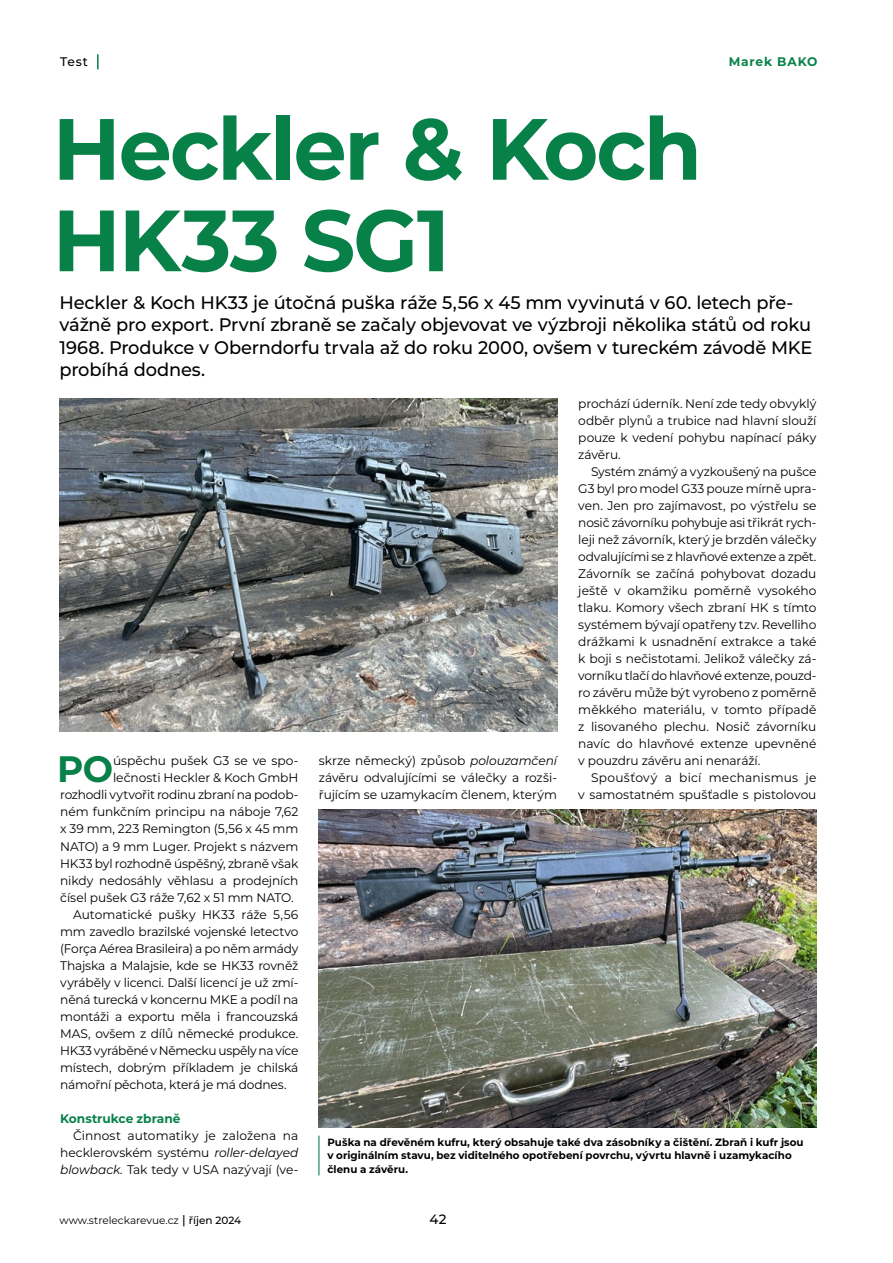
<style>
.page{position:relative;width:893px;height:1263px;background:#fff}
.page>*{position:absolute;margin:0;border:0;box-sizing:border-box;transform-origin:0 0}
.t1{font:700 86.7px/91.5px "Montserrat";letter-spacing:-.025em;color:#088149}
.t2{font:700 36.75px "Montserrat";color:#088149}
.t3{font:500 18.15px/22.5px "Montserrat";letter-spacing:-.01em;color:#000}
.t4{font:500 13.5px "Montserrat";color:#000}
.t5{font:12.45px/17px "Montserrat";letter-spacing:-.01em;color:#000;text-align:justify}
.t6{font:12.45px/17px "Montserrat";letter-spacing:.01em;color:#000;text-align:right}
.t7{font:12.45px "Montserrat";letter-spacing:-.03em;color:#000}
.t8{font:700 12.45px "Montserrat";color:#088149}
.t9{font:700 12.45px "Montserrat";letter-spacing:.07em;color:#088149}
.t10{font:500 12.45px "Montserrat";color:#000}
.t11{font:700 10.5px/13.5px "Montserrat";letter-spacing:.005em;color:#000}
.t12{font:10.5px "Montserrat";letter-spacing:-.005em;color:#000}
.s1{font-style:italic}
.s2{font-weight:500;font-size:12px}
.s3{font-weight:500}
</style>
<div class="page">
<svg style="left:97px;top:54px;width:2px;height:15px"></svg>
<img style="left:60px;top:399px;width:497px;height:332px">
<img style="left:319px;top:809px;width:497px;height:318px">
<hr style="left:318px;top:1135px;width:1px;height:40px;background:#088149">
<p class="t10" style="left:60px;top:53px;width:29px">Test</p>
<h1 class="t1" style="left:53px;top:99px;width:651px">Heckler &amp; Koch<br>HK33 SG1</h1>
<p class="t9" style="left:729px;top:53px;width:90px">Marek BAKO</p>
<p class="t3" style="left:59px;top:290px;width:755px">Heckler &amp; Koch HK33 je útočná puška ráže 5,56 x 45 mm vyvinutá v 60. letech pře&shy;vážně pro export. První zbraně se začaly objevovat ve výzbroji několika států od roku 1968. Produkce v Oberndorfu trvala až do roku 2000, ovšem v tureckém závodě MKE probíhá dodnes.</p>
<h2 class="t2" style="left:57px;top:743px;width:58px">PO</h2>
<p class="t5" style="left:113px;top:752px;width:187px">úspěchu pušek G3 se ve spo-</p>
<p class="t5" style="left:113px;top:769px;width:187px">lečnosti Heckler &amp; Koch GmbH</p>
<p class="t5" style="left:60px;top:786px;width:240px">rozhodli vytvořit rodinu zbraní na podob-</p>
<p class="t5" style="left:60px;top:803px;width:240px">ném funkčním principu na náboje 7,62</p>
<p class="t5" style="left:60px;top:820px;width:240px">x 39 mm, 223 Remington (5,56 x 45 mm</p>
<p class="t5" style="left:60px;top:837px;width:240px">NATO) a 9 mm Luger. Projekt s názvem</p>
<p class="t5" style="left:60px;top:854px;width:240px">HK33 byl rozhodně úspěšný, zbraně však</p>
<p class="t5" style="left:60px;top:871px;width:240px">nikdy nedosáhly věhlasu a prodejních</p>
<p class="t5" style="left:60px;top:888px;width:235px">čísel pušek G3 ráže 7,62 x 51 mm NATO.</p>
<p class="t5" style="left:73px;top:905px;width:227px">Automatické pušky HK33 ráže 5,56</p>
<p class="t5" style="left:60px;top:922px;width:240px">mm zavedlo brazilské vojenské letectvo</p>
<p class="t5" style="left:60px;top:939px;width:240px">(Força Aérea Brasileira) a po něm armády</p>
<p class="t5" style="left:60px;top:956px;width:240px">Thajska a Malajsie, kde se HK33 rovněž</p>
<p class="t5" style="left:60px;top:973px;width:240px">vyráběly v licenci. Další licencí je už zmí-</p>
<p class="t5" style="left:60px;top:990px;width:240px">něná turecká v koncernu MKE a podíl na</p>
<p class="t5" style="left:60px;top:1007px;width:240px">montáži a exportu měla i francouzská</p>
<p class="t5" style="left:60px;top:1024px;width:240px">MAS, ovšem z dílů německé produkce.</p>
<p class="t7" style="left:60px;top:1042px;width:240px">HK33 vyráběné v Německu uspěly na více</p>
<p class="t5" style="left:60px;top:1058px;width:240px">místech, dobrým příkladem je chilská</p>
<p class="t5" style="left:60px;top:1075px;width:228px">námořní pěchota, která je má dodnes.</p>
<p class="t8" style="left:60px;top:1109px;width:122px">Konstrukce zbraně</p>
<p class="t5" style="left:60px;top:1126px;width:240px;text-indent:13px">Činnost automatiky je založena na hecklerovském systému <span class="s1">roller-delayed blowback.</span> Tak tedy v USA nazývají (ve-</p>
<p class="t12" style="left:60px;top:1213px;width:183px">www.streleckarevue.cz <span class="s2">|</span> <span class="s3">říjen 2024</span></p>
<p class="t5" style="left:319px;top:752px;width:240px">skrze německý) způsob <span class="s1">polouzamčení </span>závěru odvalujícími se válečky a rozši&shy;řujícím se uzamykacím členem, kterým</p>
<p class="t5" style="left:578px;top:395px;width:240px">prochází úderník. Není zde tedy obvyklý odběr plynů a trubice nad hlavní slouží pouze k vedení pohybu napínací páky závěru.</p>
<p class="t5" style="left:578px;top:463px;width:240px;text-indent:13px">Systém známý a vyzkoušený na pušce G3 byl pro model G33 pouze mírně upra&shy;ven. Jen pro zajímavost, po výstřelu se nosič závorníku pohybuje asi třikrát rych&shy;leji než závorník, který je brzděn válečky odvalujícími se z hlavňové extenze a zpět.<br>Závorník se začíná pohybovat dozadu ještě v okamžiku poměrně vysokého tlaku. Komory všech zbraní HK s tímto systémem bývají opatřeny tzv. Revelliho drážkami k usnadnění extrakce a také k boji s nečistotami. Jelikož válečky zá&shy;vorníku tlačí do hlavňové extenze, pouzd&shy;ro závěru může být vyrobeno z poměrně měkkého materiálu, v tomto případě z lisovaného plechu. Nosič závorníku navíc do hlavňové extenze upevněné v pouzdru závěru ani nenaráží.</p>
<p class="t6" style="left:578px;top:769px;width:240px">Spoušťový a bicí mechanismus je<br>v samostatném spušťadle s pistolovou</p>
<p class="t11" style="left:327px;top:1135px;width:478px">Puška na dřevěném kufru, který obsahuje také dva zásobníky a čištění. Zbraň i kufr jsou v originálním stavu, bez viditelného opotřebení povrchu, vývrtu hlavně i uzamykacího členu a závěru.</p>
<p class="t4" style="left:429px;top:1210px;width:19px">42</p>
</div>
